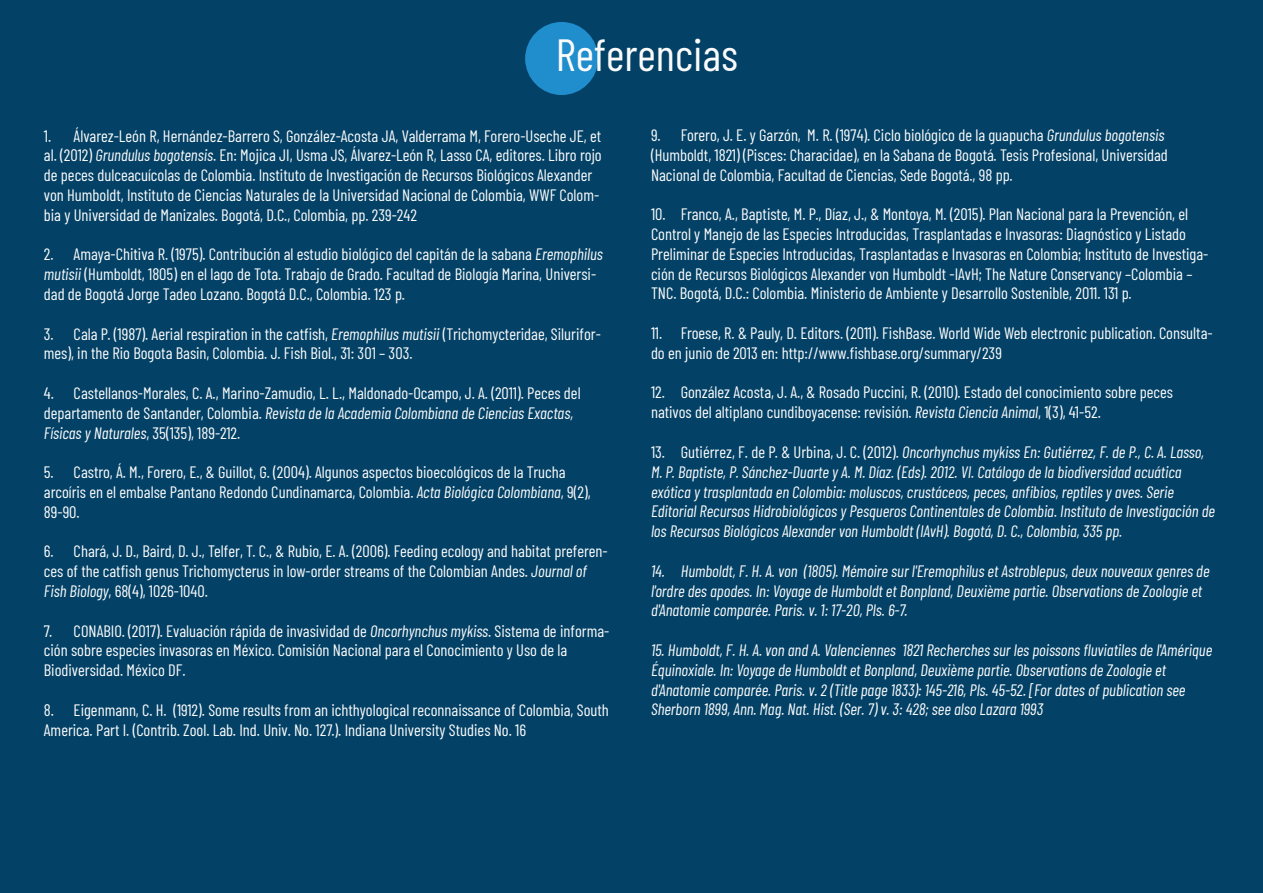
<style>
.page{position:relative;width:1263px;height:893px;background:#fff}
.page>*{position:absolute;margin:0;border:0;box-sizing:border-box;transform-origin:0 0}
.t1{font:45px "Barlow Condensed";color:#fbfbfc}
.t2{font:16.5px/19.8px "Barlow Condensed";color:#fbfbfc}
.t3{font:italic 16.5px/19.8px "Barlow Condensed";color:#fbfbfc}
.s1{font-style:italic}
.s2{font-style:normal}
</style>
<div class="page">
<div style="left:0;top:1px;width:1263px;height:892px;background:#034266"></div>
<div style="left:525px;top:22px;width:73px;height:73px;background:#208dcd;border-radius:50%"></div>
<h1 class="t1" style="left:556px;top:22px;width:184px">Referencias</h1>
<p class="t2" style="left:44px;top:125px;width:559px">1. Álvarez-León R, Hernández-Barrero S, González-Acosta JA, Valderrama M, Forero-Useche JE, et al. (2012) <span class="s1">Grundulus bogotensis</span>. En: Mojica JI, Usma JS, Álvarez-León R, Lasso CA, editores. Libro rojo de peces dulceacuícolas de Colombia. Instituto de Investigación de Recursos Biológicos Alexander von Humboldt, Instituto de Ciencias Naturales de la Universidad Nacional de Colombia, WWF Colom&shy;bia y Universidad de Manizales. Bogotá, D.C., Colombia, pp. 239-242</p>
<p class="t2" style="left:44px;top:243px;width:560px">2. Amaya-Chitiva R. (1975). Contribución al estudio biológico del capitán de la sabana <span class="s1">Eremophilus mutisii</span> (Humboldt, 1805) en el lago de Tota. Trabajo de Grado. Facultad de Biología Marina, Universi&shy;dad de Bogotá Jorge Tadeo Lozano. Bogotá D.C., Colombia. 123 p.</p>
<p class="t2" style="left:44px;top:323px;width:558px">3. Cala P. (1987). Aerial respiration in the catfish, <span class="s1">Eremophilus mutisii</span> (Trichomycteridae, Silurifor&shy;mes), in the Rio Bogota Basin, Colombia. J. Fish Biol., 31: 301 – 303.</p>
<p class="t2" style="left:44px;top:382px;width:538px">4. Castellanos-Morales, C. A., Marino-Zamudio, L. L., Maldonado-Ocampo, J. A. (2011). Peces del departamento de Santander, Colombia. <span class="s1">Revista de la Academia Colombiana de Ciencias Exactas,<br>Físicas y Naturales</span>, 35(135), 189-212.</p>
<p class="t2" style="left:44px;top:461px;width:548px">5. Castro, Á. M., Forero, E., &amp; Guillot, G. (2004). Algunos aspectos bioecológicos de la Trucha arcoíris en el embalse Pantano Redondo Cundinamarca, Colombia. <span class="s1">Acta Biológica Colombiana</span>, 9(2),<br>89-90.</p>
<p class="t2" style="left:44px;top:540px;width:565px">6. Chará, J. D., Baird, D. J., Telfer, T. C., &amp; Rubio, E. A. (2006). Feeding ecology and habitat preferen&shy;ces of the catfish genus Trichomycterus in low‐order streams of the Colombian Andes. <span class="s1">Journal of<br>Fish Biology</span>, 68(4), 1026-1040.</p>
<p class="t2" style="left:44px;top:620px;width:567px">7. CONABIO. (2017). Evaluación rápida de invasividad de <span class="s1">Oncorhynchus mykiss</span>. Sistema de informa&shy;ción sobre especies invasoras en México. Comisión Nacional para el Conocimiento y Uso de la<br>Biodiversidad. México DF.</p>
<p class="t2" style="left:44px;top:699px;width:566px">8. Eigenmann, C. H. (1912). Some results from an ichthyological reconnaissance of Colombia, South<br>America. Part I. (Contrib. Zool. Lab. Ind. Univ. No. 127.). Indiana University Studies No. 16</p>
<p class="t2" style="left:651px;top:124px;width:518px">9. Forero, J. E. y Garzón, M. R. (1974). Ciclo biológico de la guapucha <span class="s1">Grundulus bogotensis </span>(Humboldt, 1821) (Pisces: Characidae), en la Sabana de Bogotá. Tesis Profesional, Universidad<br>Nacional de Colombia, Facultad de Ciencias, Sede Bogotá., 98 pp.</p>
<p class="t2" style="left:651px;top:203px;width:559px">10. Franco, A., Baptiste, M. P., Díaz, J., &amp; Montoya, M. (2015). Plan Nacional para la Prevención, el Control y Manejo de las Especies Introducidas, Trasplantadas e Invasoras: Diagnóstico y Listado Preliminar de Especies Introducidas, Trasplantadas e Invasoras en Colombia; Instituto de Investiga&shy;ción de Recursos Biológicos Alexander von Humboldt -IAvH; The Nature Conservancy –Colombia – TNC. Bogotá, D.C.: Colombia. Ministerio de Ambiente y Desarrollo Sostenible, 2011. 131 p.</p>
<p class="t2" style="left:651px;top:322px;width:563px">11. Froese, R. &amp; Pauly, D. Editors. (2011). FishBase. World Wide Web electronic publication. Consulta&shy;do en junio de 2013 en: http://www.fishbase.org/summary/239</p>
<p class="t2" style="left:651px;top:381px;width:524px">12. González Acosta, J. A., &amp; Rosado Puccini, R. (2010). Estado del conocimiento sobre peces nativos del altiplano cundiboyacense: revisión. <span class="s1">Revista Ciencia Animal</span>, 1(3), 41-52.</p>
<p class="t3" style="left:651px;top:441px;width:565px"><span class="s2">13. Gutiérrez, F. de P. &amp; Urbina, J. C. (2012).</span> Oncorhynchus mykiss En: Gutiérrez, F. de P., C. A. Lasso, M. P. Baptiste, P. Sánchez-Duarte y A. M. Díaz. (Eds). 2012. VI. Catálogo de la biodiversidad acuática exótica y trasplantada en Colombia: moluscos, crustáceos, peces, anfibios, reptiles y aves. Serie Editorial Recursos Hidrobiológicos y Pesqueros Continentales de Colombia. Instituto de Investigación de los Recursos Biológicos Alexander von Humboldt (IAvH). Bogotá, D. C., Colombia, 335 pp.</p>
<p class="t3" style="left:651px;top:560px;width:560px">14. Humboldt, F. H. A. von (1805). Mémoire sur l'Eremophilus et Astroblepus, deux nouveaux genres de l'ordre des apodes. In: Voyage de Humboldt et Bonpland, Deuxième partie. Observations de Zoologie et d'Anatomie comparée. Paris. v. 1: 17-20, Pls. 6-7.</p>
<p class="t3" style="left:651px;top:639px;width:563px">15. Humboldt, F. H. A. von and A. Valenciennes 1821 Recherches sur les poissons fluviatiles de l'Amérique Équinoxiale. In: Voyage de Humboldt et Bonpland, Deuxième partie. Observations de Zoologie et d'Anatomie comparée. Paris. v. 2 (Title page 1833): 145-216, Pls. 45-52. [For dates of publication see Sherborn 1899, Ann. Mag. Nat. Hist. (Ser. 7) v. 3: 428; see also Lazara 1993</p>
</div>
